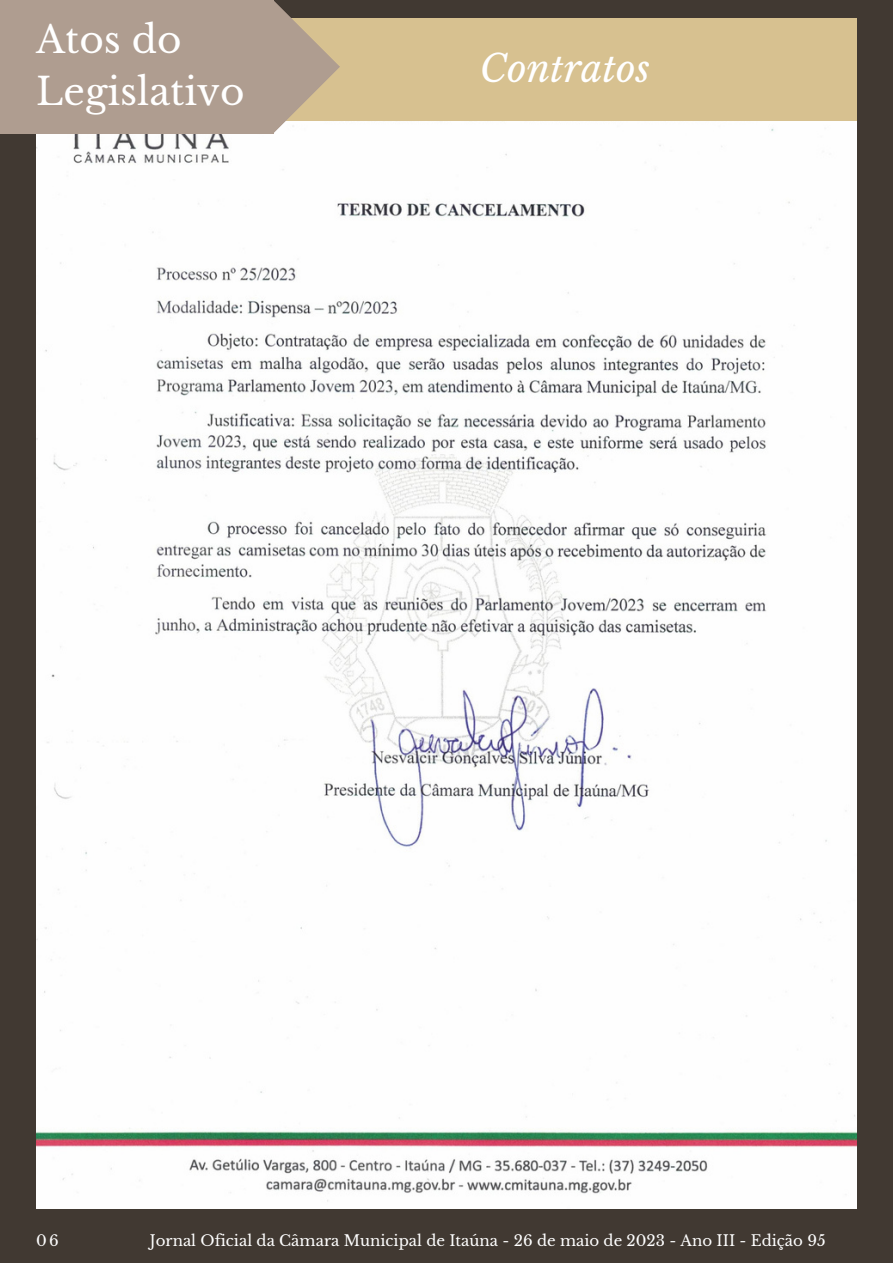
<style>
.page{position:relative;width:893px;height:1264px;background:#fff}
.page>*{position:absolute;margin:0;border:0;box-sizing:border-box;transform-origin:0 0}
.t1{font:37.5px/51.8px "Libre Baskerville";color:#fff}
.t2{font:italic 37.5px "Libre Baskerville";color:#fff}
.t3{font:15px "Libre Baskerville";color:#fff}
.t4{font:15px "Libre Baskerville";color:#fdfdfd}
</style>
<div class="page">
<div style="left:0;top:0;width:892px;height:1262px;background:#413932"></div>
<img style="left:36px;top:120px;width:820px;height:1088px">
<div style="left:0;top:0;width:273px;height:133px;background:#af9d90"></div>
<div style="left:273px;top:18px;width:583px;height:102px;background:#d7c190"></div>
<svg style="left:273px;top:0;width:67px;height:133px"></svg>
<p class="t1" style="left:36px;top:14px;width:210px">Atos do<br>Legislativo</p>
<p class="t2" style="left:479px;top:46px;width:172px">Contratos</p>
<p class="t4" style="left:36px;top:1231px;width:24px">06</p>
<p class="t3" style="left:150px;top:1231px;width:677px">Jornal Oficial da Câmara Municipal de Itaúna - 26 de maio de 2023 - Ano III - Edição 95</p>
</div>
